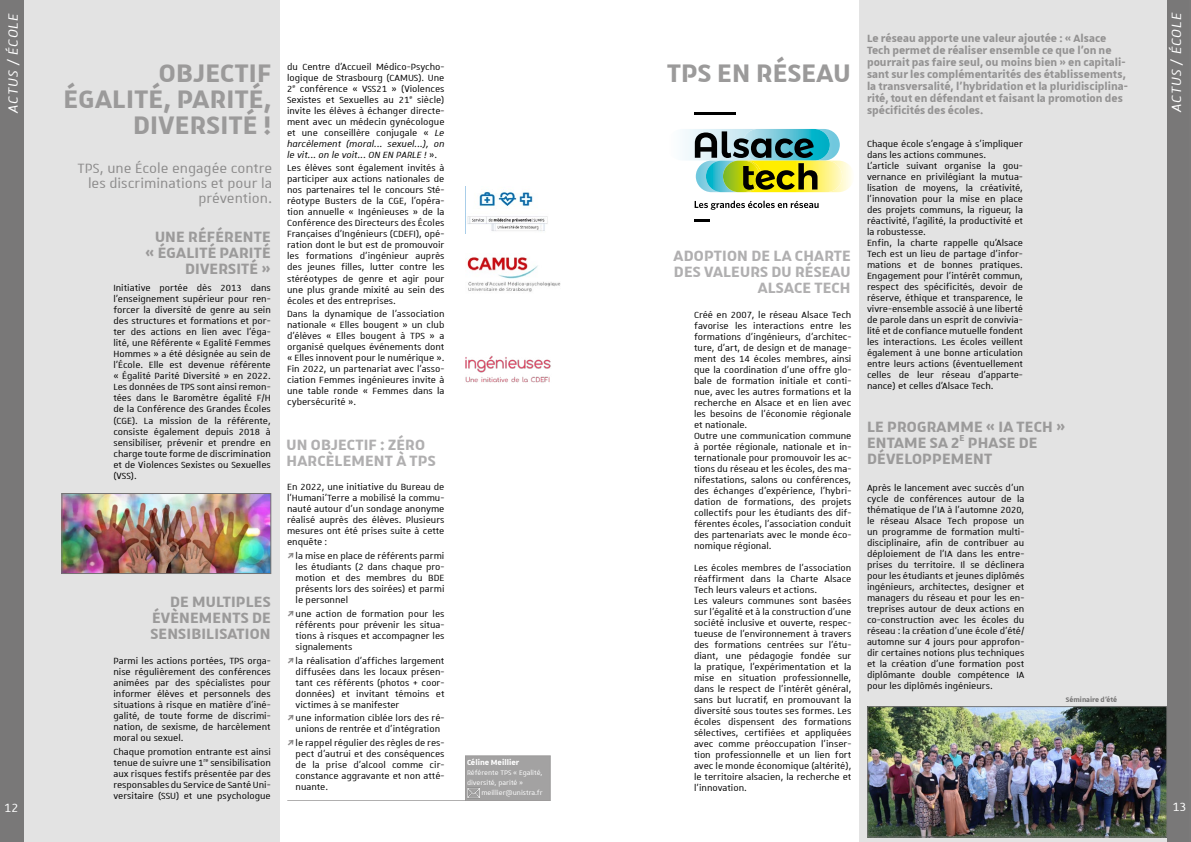
<style>
.page{position:relative;width:1191px;height:842px;background:#fff}
.page>*{position:absolute;margin:0;border:0;box-sizing:border-box;transform-origin:0 0}
.t1{font:700 34px/26px "Unistra A";letter-spacing:.01em;color:#9b9a9a;text-align:right}
.t2{font:700 20px/16px "Unistra A";letter-spacing:.01em;color:#9b9a9a}
.t3{font:700 20px/16px "Unistra A";letter-spacing:.01em;color:#b0afb0;text-align:right}
.t4{font:18px/15px "Unistra A";color:#8c8b8b;text-align:right}
.t5{font:italic 18px "Unistra A";letter-spacing:.05em;color:#fff}
.t6{font:16px "Unistra A";color:#fff}
.t7{font:700 14px/12px "Unistra A";color:#939292}
.t8{font:12px/11px "Unistra A";color:#000;text-align:justify}
.t9{font:700 10px "Unistra A";color:#fff}
.t10{font:9px/10px "Unistra A";color:#fff}
.t11{font:700 9px "Unistra A";color:#747373}
.s1{font-style:italic}
.s2{font-weight:700;color:#858383}
</style>
<div class="page">
<div style="left:859px;top:0;width:329px;height:842px;background:#e3e3e3"></div>
<div style="left:0;top:0;width:280px;height:842px;background:#e3e3e3"></div>
<hr style="left:694px;top:112px;width:42px;height:2px;background:#000">
<hr style="left:694px;top:219px;width:16px;height:3px;background:#000">
<svg style="left:694px;top:201px;width:124px;height:9px"></svg>
<img style="left:842px;top:161px;width:10px;height:31px">
<svg style="left:683px;top:129px;width:157px;height:63px;background:#89aa80"></svg>
<img style="left:64px;top:495px;width:205px;height:77px">
<div style="left:62px;top:493px;width:209px;height:81px;border:1px solid #747373"></div>
<img style="left:465px;top:355px;width:86px;height:28px">
<div style="left:465px;top:756px;width:85px;height:44px;background:#a3a2a2"></div>
<div style="left:465px;top:756px;width:85px;height:45px;border:1px solid #858383"></div>
<img style="left:467px;top:257px;width:93px;height:35px">
<svg style="left:465px;top:186px;width:83px;height:48px"></svg>
<svg style="left:466px;top:787px;width:13px;height:12px"></svg>
<img style="left:869px;top:708px;width:296px;height:127px">
<div style="left:867px;top:706px;width:300px;height:131px;border:1px solid #747373"></div>
<hr style="left:287px;top:800px;width:178px;height:1px;background:#858383">
<div style="left:0;top:0;width:24px;height:842px;background:#747373"></div>
<div style="left:1166px;top:0;width:25px;height:842px;background:#747373"></div>
<h3 class="t5" style="left:4px;top:113px;width:101px;rotate:-90deg">ACTUS / ÉCOLE</h3>
<h3 class="t5" style="left:1167px;top:112px;width:101px;rotate:-90deg">ACTUS / ÉCOLE</h3>
<p class="t7" style="left:867px;top:32px;width:262px">Le réseau apporte une valeur ajoutée : « Alsace Tech permet de réaliser ensemble ce que l’on ne pourrait pas faire seul, ou moins bien » en capitali&shy;sant sur les complémentarités des établissements, la transversalité, l’hybridation et la pluridisciplina&shy;rité, tout en défendant et faisant la promotion des spécificités des écoles.</p>
<p class="t8" style="left:867px;top:138px;width:157px;text-align:left">Chaque école s’engage à s’impliquer dans les actions communes.<br>L’article suivant organise la gou&shy;vernance en privilégiant la mutua&shy;lisation de moyens, la créativité, l’innovation pour la mise en place des projets communs, la rigueur, la réactivité, l’agilité, la productivité et la robustesse.<br>Enfin, la charte rappelle qu’Alsace Tech est un lieu de partage d’infor&shy;mations et de bonnes pratiques.<br>Engagement pour l’intérêt commun, respect des spécificités, devoir de réserve, éthique et transparence, le vivre-ensemble associé à une liberté de parole dans un esprit de convivia&shy;lité et de confiance mutuelle fondent les interactions. Les écoles veillent également à une bonne articulation entre leurs actions (éventuellement celles de leur réseau d'apparte&shy;nance) et celles d'Alsace Tech.</p>
<h1 class="t1" style="left:667px;top:58px;width:185px">TPS EN RÉSEAU</h1>
<p class="t8" style="left:287px;top:61px;width:159px">du Centre d'Accueil Médico-Psycho&shy;logique de Strasbourg (CAMUS). Une 2<sup>e</sup> conférence « VSS21 » (Violences Sexistes et Sexuelles au 21<sup>e</sup> siècle) invite les élèves à échanger directe&shy;ment avec un médecin gynécologue et une conseillère conjugale « <span class="s1">Le harcèlement (moral... sexuel...), on le vit... on le voit... ON EN PARLE !</span> ».</p>
<p class="t8" style="left:287px;top:162px;width:159px">Les élèves sont également invités à participer aux actions nationales de nos partenaires tel le concours Sté&shy;réotype Busters de la CGE, l’opéra&shy;tion annuelle « Ingénieuses » de la Conférence des Directeurs des Écoles Françaises d’Ingénieurs (CDEFI), opé&shy;ration dont le but est de promouvoir les formations d’ingénieur auprès des jeunes filles, lutter contre les stéréotypes de genre et agir pour une plus grande mixité au sein des écoles et des entreprises.</p>
<p class="t8" style="left:287px;top:308px;width:159px">Dans la dynamique de l’association nationale « Elles bougent » un club d’élèves « Elles bougent à TPS » a organisé quelques événements dont « Elles innovent pour le numérique ».<br>Fin 2022, un partenariat avec l’asso&shy;ciation Femmes ingénieures invite à une table ronde « Femmes dans la cybersécurité ».</p>
<h2 class="t3" style="left:286px;top:436px;width:151px;text-align:left">UN OBJECTIF : ZÉRO<br>HARCÈLEMENT À TPS</h2>
<p class="t8" style="left:287px;top:481px;width:159px">En 2022, une initiative du Bureau de l’Humani'Terre a mobilisé la commu&shy;nauté autour d’un sondage anonyme réalisé auprès des élèves. Plusieurs mesures ont été prises suite à cette enquête :</p>
<p class="t8" style="left:296px;top:550px;width:150px;text-indent:-9px"><span class="s2">⇗</span>la mise en place de référents parmi les étudiants (2 dans chaque pro&shy;motion et des membres du BDE présents lors des soirées) et parmi le personnel</p>
<p class="t8" style="left:296px;top:608px;width:150px;text-indent:-9px"><span class="s2">⇗</span>une action de formation pour les référents pour prévenir les situa&shy;tions à risques et accompagner les signalements</p>
<p class="t8" style="left:296px;top:654px;width:150px;text-indent:-9px"><span class="s2">⇗</span>la réalisation d’affiches largement diffusées dans les locaux présen&shy;tant ces référents (photos + coor&shy;données) et invitant témoins et victimes à se manifester</p>
<p class="t8" style="left:287px;top:712px;width:159px;text-align:center"><span class="s2">⇗</span>une information ciblée lors des ré&shy;unions de rentrée et d’intégration</p>
<p class="t8" style="left:296px;top:737px;width:150px;text-indent:-9px"><span class="s2">⇗</span>le rappel régulier des règles de res&shy;pect d’autrui et des conséquences de la prise d’alcool comme cir&shy;constance aggravante et non atté&shy;nuante.</p>
<h1 class="t1" style="left:64px;top:59px;width:209px">OBJECTIF<br>ÉGALITÉ, PARITÉ,<br>DIVERSITÉ !</h1>
<h3 class="t4" style="left:78px;top:160px;width:196px">TPS, une École engagée contre les discriminations et pour la prévention.</h3>
<h2 class="t2" style="left:145px;top:228px;width:127px;text-align:right">UNE RÉFÉRENTE « ÉGALITÉ PARITÉ<br>DIVERSITÉ »</h2>
<h2 class="t3" style="left:673px;top:247px;width:178px">ADOPTION DE LA CHARTE<br>DES VALEURS DU RÉSEAU<br>ALSACE TECH</h2>
<p class="t8" style="left:113px;top:282px;width:159px">Initiative portée dès 2013 dans l’enseignement supérieur pour ren&shy;forcer la diversité de genre au sein des structures et formations et por&shy;ter des actions en lien avec l’éga&shy;lité, une Référente « Egalité Femmes Hommes » a été désignée au sein de l’École. Elle est devenue référente « Égalité Parité Diversité » en 2022.<br>Les données de TPS sont ainsi remon&shy;tées dans le Baromètre égalité F/H de la Conférence des Grandes Écoles (CGE). La mission de la référente, consiste également depuis 2018 à sensibiliser, prévenir et prendre en charge toute forme de discrimination et de Violences Sexistes ou Sexuelles (VSS).</p>
<p class="t8" style="left:694px;top:309px;width:159px;text-align:left">Créé en 2007, le réseau Alsace Tech favorise les interactions entre les formations d'ingénieurs, d'architec&shy;ture, d’art, de design et de manage&shy;ment des 14 écoles membres, ainsi que la coordination d’une offre glo&shy;bale de formation initiale et conti&shy;nue, avec les autres formations et la recherche en Alsace et en lien avec les besoins de l'économie régionale et nationale.<br>Outre une communication commune à portée régionale, nationale et in&shy;ternationale pour promouvoir les ac&shy;tions du réseau et les écoles, des ma&shy;nifestations, salons ou conférences, des échanges d'expérience, l’hybri&shy;dation de formations, des projets collectifs pour les étudiants des dif&shy;férentes écoles, l’association conduit des partenariats avec le monde éco&shy;nomique régional.</p>
<p class="t8" style="left:694px;top:562px;width:159px;text-align:left">Les écoles membres de l’association réaffirment dans la Charte Alsace Tech leurs valeurs et actions.<br>Les valeurs communes sont basées sur l’égalité et à la construction d’une société inclusive et ouverte, respec&shy;tueuse de l’environnement à travers des formations centrées sur l’étu&shy;diant, une pédagogie fondée sur la pratique, l’expérimentation et la mise en situation professionnelle, dans le respect de l’intérêt général, sans but lucratif, en promouvant la diversité sous toutes ses formes. Les écoles dispensent des formations sélectives, certifiées et appliquées avec comme préoccupation l’inser&shy;tion professionnelle et un lien fort avec le monde économique (altérité), le territoire alsacien, la recherche et l’innovation.</p>
<h2 class="t2" style="left:867px;top:418px;width:200px">LE PROGRAMME « IA TECH »<br>ENTAME SA 2<sup>E</sup> PHASE DE<br>DÉVELOPPEMENT</h2>
<p class="t8" style="left:867px;top:481px;width:159px">Après le lancement avec succès d’un cycle de conférences autour de la thématique de l’IA à l’automne 2020, le réseau Alsace Tech propose un un programme de formation multi&shy;disciplinaire, afin de contribuer au déploiement de l’IA dans les entre&shy;prises du territoire. Il se déclinera pour les étudiants et jeunes diplômés ingénieurs, architectes, designer et managers du réseau et pour les en&shy;treprises autour de deux actions en co-construction avec les écoles du réseau : la création d’une école d’été/ automne sur 4 jours pour approfon&shy;dir certaines notions plus techniques et la création d’une formation post diplômante double compétence IA pour les diplômés ingénieurs.</p>
<h2 class="t2" style="left:150px;top:593px;width:122px;text-align:justify;text-indent:20px">DE MULTIPLES ÉVÈNEMENTS DE SENSIBILISATION</h2>
<p class="t8" style="left:113px;top:655px;width:159px">Parmi les actions portées, TPS orga&shy;nise régulièrement des conférences animées par des spécialistes pour informer élèves et personnels des situations à risque en matière d'iné&shy;galité, de toute forme de discrimi&shy;nation, de sexisme, de harcèlement moral ou sexuel.</p>
<p class="t8" style="left:113px;top:746px;width:159px">Chaque promotion entrante est ainsi tenue de suivre une 1<sup>re</sup> sensibilisation aux risques festifs présentée par des responsables du Service de Santé Uni&shy;versitaire (SSU) et une psychologue</p>
<p class="t11" style="left:1065px;top:695px;width:53px">Séminaire d'été</p>
<p class="t9" style="left:467px;top:756px;width:54px">Céline Meillier</p>
<p class="t10" style="left:467px;top:767px;width:77px">Référente TPS « Egalité, diversité, parité »</p>
<p class="t10" style="left:481px;top:787px;width:63px">meillier@unistra.fr</p>
<h3 class="t6" style="left:4px;top:799px;width:16px">12</h3>
<h3 class="t6" style="left:1172px;top:799px;width:16px">13</h3>
</div>
